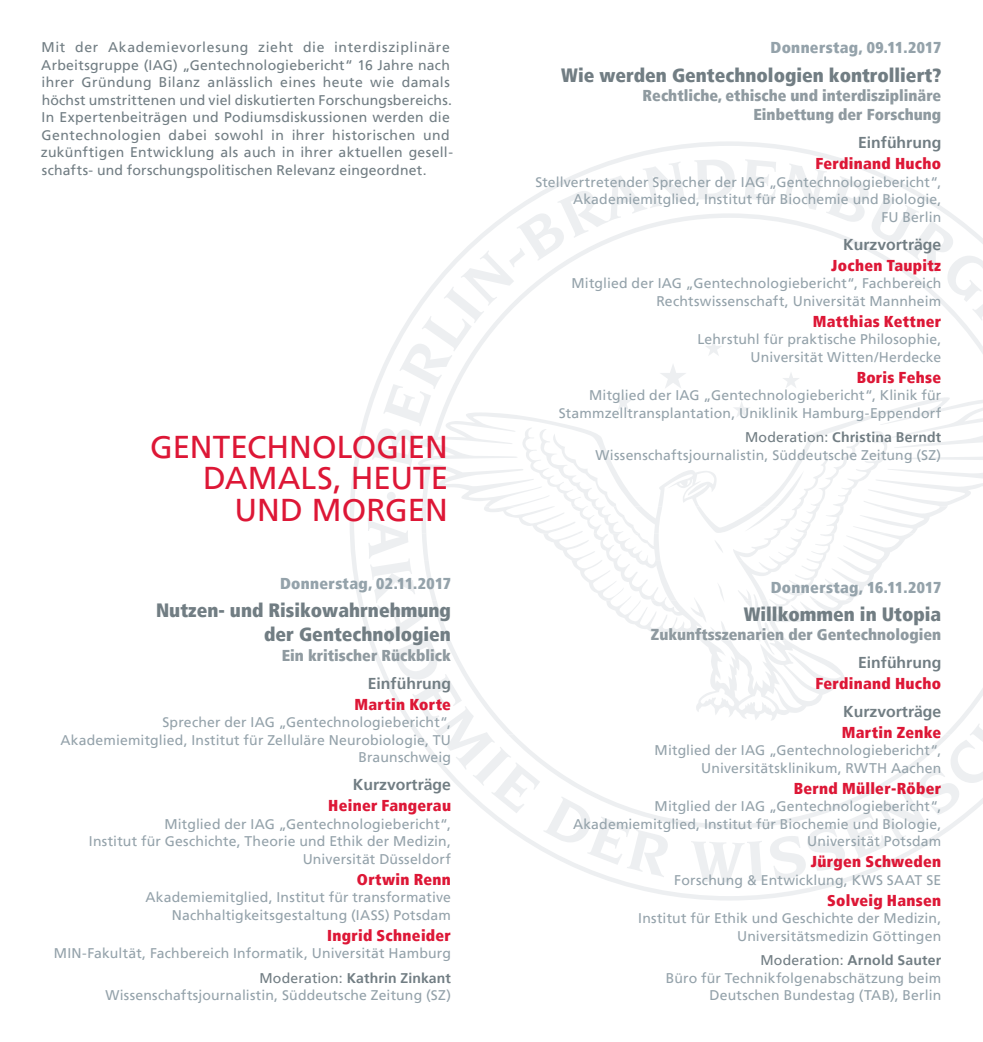
<style>
.page{position:relative;width:983px;height:1042px;background:#fff}
.page>*{position:absolute;margin:0;border:0;box-sizing:border-box;transform-origin:0 0}
.t1{font:31.5px/31.5px "Frutiger LT";color:#dd1736;text-align:right}
.t2{font:900 condensed 19.25px/24.5px "Frutiger LT";color:#717d83;text-align:right}
.t3{font:900 condensed 15.75px "Frutiger LT";letter-spacing:.02em;color:#dd1736}
.t4{font:900 condensed 15.75px/19.2px "Frutiger LT";color:#8f9aa0;text-align:right}
.t5{font:700 15.75px "Frutiger 65";color:#717d83}
.t6{font:900 condensed 15.75px "Frutiger LT";letter-spacing:.02em;color:#94a2aa}
.t7{font:14px/17.5px "Frutiger LT";letter-spacing:.01em;color:#94a2aa;text-align:right}
.t8{font:14px/17.5px "Frutiger LT";letter-spacing:.025em;color:#717d83}
.t9{font:700 14px "Frutiger 65";letter-spacing:.01em;color:#717d83}
.s1{font-family:"Frutiger LT";font-weight:400}
</style>
<div class="page">
<svg style="left:350px;top:141px;width:495px;height:759px"></svg>
<svg style="left:417px;top:213px;width:565px;height:279px"></svg>
<svg style="left:372px;top:161px;width:313px;height:307px"></svg>
<svg style="left:694px;top:160px;width:41px;height:40px"></svg>
<svg style="left:741px;top:159px;width:241px;height:162px"></svg>
<svg style="left:367px;top:492px;width:615px;height:390px"></svg>
<p class="t8" style="left:41px;top:39px;width:413px">Mit der Akademievorlesung zieht die interdisziplinäre Arbeits gruppe (IAG) „Gentechnologiebericht“ 16 Jahre nach ihrer Gründung Bilanz anlässlich eines heute wie damals höchst um strittenen und viel diskutierten Forschungsbereichs.<br>In Experten beiträgen und Podiumsdiskussionen werden die Gen technologien dabei sowohl in ihrer historischen und zu künftigen Entwicklung als auch in ihrer aktuellen gesell&shy;schafts- und forschungspolitischen Relevanz eingeordnet.</p>
<p class="t6" style="left:770px;top:38px;width:172px">Donnerstag, 09.11.2017</p>
<h2 class="t2" style="left:561px;top:62px;width:381px">Wie werden Gentechnologien kontrolliert?</h2>
<p class="t4" style="left:642px;top:86px;width:300px">Rechtliche, ethische und interdisziplinäre<br>Einbettung der Forschung</p>
<p class="t5" style="left:857px;top:133px;width:85px">Einführung</p>
<p class="t3" style="left:815px;top:154px;width:127px">Ferdinand Hucho</p>
<p class="t7" style="left:535px;top:173px;width:407px">Stellvertretender Sprecher der IAG „Gentechnologiebericht“,<br>Akademiemitglied, Institut für Biochemie und Biologie,<br>FU Berlin</p>
<p class="t5" style="left:843px;top:235px;width:100px">Kurzvorträge</p>
<p class="t3" style="left:831px;top:255px;width:111px">Jochen Taupitz</p>
<p class="t7" style="left:571px;top:274px;width:371px">Mitglied der IAG „Gentechnologiebericht“, Fachbereich<br>Rechtswissenschaft, Universität Mannheim</p>
<p class="t3" style="left:812px;top:311px;width:130px">Matthias Kettner</p>
<p class="t7" style="left:697px;top:330px;width:245px">Lehrstuhl für praktische Philosophie,<br>Universität Witten/Herdecke</p>
<p class="t3" style="left:856px;top:367px;width:86px">Boris Fehse</p>
<p class="t7" style="left:558px;top:386px;width:384px">Mitglied der IAG „Gentechnologiebericht“, Klinik für<br>Stammzelltransplantation, Uniklinik Hamburg-Eppendorf</p>
<p class="t9" style="left:745px;top:429px;width:198px"><span class="s1">Moderation:</span> Christina Berndt</p>
<p class="t7" style="left:595px;top:446px;width:347px">Wissenschaftsjournalistin, Süddeutsche Zeitung (SZ)</p>
<h1 class="t1" style="left:150px;top:431px;width:300px">GENTECHNOLOGIEN<br>DAMALS, HEUTE<br>UND MORGEN</h1>
<p class="t6" style="left:280px;top:574px;width:172px">Donnerstag, 02.11.2017</p>
<h2 class="t2" style="left:156px;top:598px;width:296px">Nutzen- und Risikowahrnehmung der Gentechnologien</h2>
<p class="t4" style="left:282px;top:645px;width:171px">Ein kritischer Rückblick</p>
<p class="t5" style="left:368px;top:674px;width:85px">Einführung</p>
<p class="t3" style="left:354px;top:694px;width:98px">Martin Korte</p>
<p class="t7" style="left:60px;top:714px;width:392px">Sprecher der IAG „Gentechnologiebericht“,<br>Akademiemitglied, Institut für Zelluläre Neurobiologie, TU<br>Braunschweig</p>
<p class="t5" style="left:353px;top:775px;width:100px">Kurzvorträge</p>
<p class="t3" style="left:328px;top:796px;width:124px">Heiner Fangerau</p>
<p class="t7" style="left:89px;top:815px;width:363px">Mitglied der IAG „Gentechnologiebericht“,<br>Institut für Geschichte, Theorie und Ethik der Medizin,<br>Universität Düsseldorf</p>
<p class="t3" style="left:357px;top:869px;width:95px">Ortwin Renn</p>
<p class="t7" style="left:145px;top:889px;width:307px">Akademiemitglied, Institut für transformative<br>Nachhaltigkeitsgestaltung (IASS) Potsdam</p>
<p class="t3" style="left:327px;top:925px;width:125px">Ingrid Schneider</p>
<p class="t7" style="left:54px;top:945px;width:398px">MIN-Fakultät, Fachbereich Informatik, Universität Hamburg</p>
<p class="t9" style="left:259px;top:969px;width:193px"><span class="s1">Moderation:</span> Kathrin Zinkant</p>
<p class="t7" style="left:105px;top:987px;width:347px">Wissenschaftsjournalistin, Süddeutsche Zeitung (SZ)</p>
<p class="t6" style="left:770px;top:577px;width:172px">Donnerstag, 16.11.2017</p>
<h2 class="t2" style="left:743px;top:601px;width:199px">Willkommen in Utopia</h2>
<p class="t4" style="left:650px;top:625px;width:292px">Zukunftsszenarien der Gentechnologien</p>
<p class="t5" style="left:857px;top:653px;width:85px">Einführung</p>
<p class="t3" style="left:815px;top:674px;width:127px">Ferdinand Hucho</p>
<p class="t5" style="left:843px;top:702px;width:100px">Kurzvorträge</p>
<p class="t3" style="left:841px;top:723px;width:101px">Martin Zenke</p>
<p class="t7" style="left:654px;top:742px;width:288px">Mitglied der IAG „Gentechnologiebericht“,<br>Universitätsklinikum, RWTH Aachen</p>
<p class="t3" style="left:793px;top:779px;width:149px">Bernd Müller-Röber</p>
<p class="t7" style="left:573px;top:798px;width:370px">Mitglied der IAG „Gentechnologiebericht“,<br>Akademiemitglied, Institut für Biochemie und Biologie,<br>Universität Potsdam</p>
<p class="t3" style="left:810px;top:852px;width:132px">Jürgen Schweden</p>
<p class="t7" style="left:674px;top:871px;width:268px">Forschung &amp; Entwicklung, KWS SAAT SE</p>
<p class="t3" style="left:827px;top:891px;width:115px">Solveig Hansen</p>
<p class="t7" style="left:638px;top:910px;width:304px">Institut für Ethik und Geschichte der Medizin,<br>Universitätsmedizin Göttingen</p>
<p class="t9" style="left:760px;top:952px;width:182px"><span class="s1">Moderation:</span> Arnold Sauter</p>
<p class="t7" style="left:665px;top:969px;width:277px">Büro für Technikfolgenabschätzung beim<br>Deutschen Bundestag (TAB), Berlin</p>
</div>
